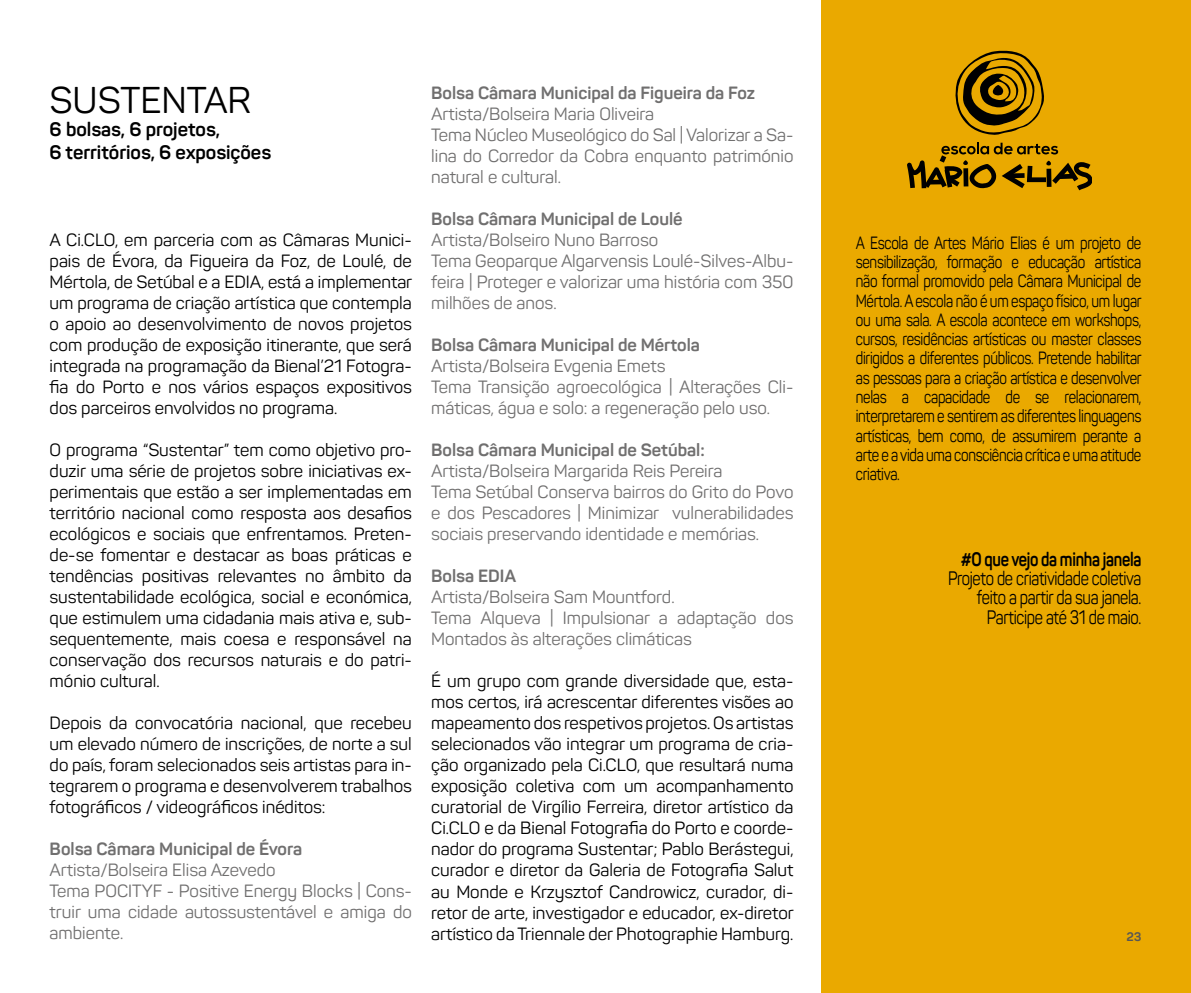
<style>
.page{position:relative;width:1191px;height:993px;background:#fff}
.page>*{position:absolute;margin:0;border:0;box-sizing:border-box;transform-origin:0 0}
.t1{font:36.75px "Panton";color:#000}
.t2{font:19.25px/19.2px "Panton";letter-spacing:-.02em;color:#000;text-align:right;scale:.8 1}
.t3{font:700 19.25px/23.1px "Panton";color:#000}
.t4{font:700 19.25px "Panton";letter-spacing:-.02em;color:#000;scale:.8 1}
.t5{font:17.5px/21px "Panton";color:#000;text-align:justify}
.t6{font:17.5px/21px "Panton";color:#706f6f}
.t7{font:17.5px/19.2px "Panton";color:#000;text-align:justify;scale:.8 1}
.t8{font:700 17.5px "Panton";color:#706f6f}
.t9{font:700 12.25px "Panton";color:#575756}
</style>
<div class="page">
<div style="left:821px;top:0;width:370px;height:992px;background:#eaa900"></div>
<svg style="left:955px;top:51px;width:89px;height:84px"></svg>
<svg style="left:907px;top:143px;width:184px;height:47px"></svg>
<h1 class="t1" style="left:50px;top:78px;width:203px">SUSTENTAR</h1>
<p class="t3" style="left:50px;top:118px;width:223px">6 bolsas, 6 projetos,<br>6 territórios, 6 exposições</p>
<p class="t5" style="left:50px;top:229px;width:364px">A Ci.CLO, em parceria com as Câmaras Munici&shy;pais de Évora, da Figueira da Foz, de Loulé, de Mértola, de Setúbal e a EDIA, está a implementar um programa de criação artística que contempla o apoio ao desenvolvimento de novos projetos com produção de exposição itinerante, que será integrada na programação da Bienal’21 Fotogra&shy;fia do Porto e nos vários espaços expositivos dos parceiros envolvidos no programa.</p>
<p class="t5" style="left:50px;top:439px;width:364px">O programa “Sustentar” tem como objetivo pro&shy;duzir uma série de projetos sobre iniciativas ex&shy;perimentais que estão a ser implementadas em território nacional como resposta aos desafios ecológicos e sociais que enfrentamos. Preten&shy;de-se fomentar e destacar as boas práticas e tendências positivas relevantes no âmbito da sustentabilidade ecológica, social e económica, que estimulem uma cidadania mais ativa e, sub&shy;sequentemente, mais coesa e responsável na conservação dos recursos naturais e do patri&shy;mónio cultural.</p>
<p class="t5" style="left:50px;top:712px;width:364px">Depois da convocatória nacional, que recebeu um elevado número de inscrições, de norte a sul do país, foram selecionados seis artistas para in&shy;tegrarem o programa e desenvolverem trabalhos fotográficos / videográficos inéditos:</p>
<p class="t8" style="left:50px;top:837px;width:254px">Bolsa Câmara Municipal de Évora</p>
<p class="t6" style="left:50px;top:859px;width:364px">Artista/Bolseira Elisa Azevedo<br>Tema POCITYF - Positive Energy Blocks | Cons&shy;truir uma cidade autossustentável e amiga do ambiente.</p>
<p class="t8" style="left:431px;top:82px;width:325px">Bolsa Câmara Municipal da Figueira da Foz</p>
<p class="t6" style="left:431px;top:103px;width:364px">Artista/Bolseira Maria Oliveira<br>Tema Núcleo Museológico do Sal | Valorizar a Sa&shy;lina do Corredor da Cobra enquanto património natural e cultural.</p>
<p class="t8" style="left:431px;top:208px;width:253px">Bolsa Câmara Municipal de Loulé</p>
<p class="t6" style="left:431px;top:229px;width:364px">Artista/Bolseiro Nuno Barroso<br>Tema Geoparque Algarvensis Loulé-Silves-Albu&shy;feira | Proteger e valorizar uma história com 350 milhões de anos.</p>
<p class="t8" style="left:431px;top:334px;width:270px">Bolsa Câmara Municipal de Mértola</p>
<p class="t6" style="left:431px;top:355px;width:364px">Artista/Bolseira Evgenia Emets<br>Tema Transição agroecológica | Alterações Cli&shy;máticas, água e solo: a regeneração pelo uso.</p>
<p class="t8" style="left:431px;top:439px;width:275px">Bolsa Câmara Municipal de Setúbal:</p>
<p class="t6" style="left:431px;top:460px;width:364px">Artista/Bolseira Margarida Reis Pereira<br>Tema Setúbal Conserva bairros do Grito do Povo e dos Pescadores | Minimizar vulnerabilidades sociais preservando identidade e memórias.</p>
<p class="t8" style="left:431px;top:565px;width:86px">Bolsa EDIA</p>
<p class="t6" style="left:431px;top:586px;width:364px">Artista/Bolseira Sam Mountford.<br>Tema Alqueva | Impulsionar a adaptação dos<br>Montados às alterações climáticas</p>
<p class="t5" style="left:431px;top:670px;width:364px">É um grupo com grande diversidade que, esta&shy;mos certos, irá acrescentar diferentes visões ao mapeamento dos respetivos projetos. Os artistas selecionados vão integrar um programa de cria&shy;ção organizado pela Ci.CLO, que resultará numa exposição coletiva com um acompanhamento curatorial de Virgílio Ferreira, diretor artístico da Ci.CLO e da Bienal Fotografia do Porto e coorde&shy;nador do programa Sustentar; Pablo Berástegui, curador e diretor da Galeria de Fotografia Salut au Monde e Krzysztof Candrowicz, curador, di&shy;retor de arte, investigador e educador, ex-diretor artístico da Triennale der Photographie Hamburg.</p>
<p class="t7" style="left:855px;top:233px;width:359px">A Escola de Artes Mário Elias é um projeto de sensibilização, formação e educação artística não formal promovido pela Câmara Municipal de Mértola. A escola não é um espaço físico, um lugar ou uma sala. A escola acontece em workshops, cursos, residências artísticas ou master classes dirigidos a diferentes públicos. Pretende habilitar as pessoas para a criação artística e desenvolver nelas a capacidade de se relacionarem, interpretarem e sentirem as diferentes linguagens artísticas, bem como, de assumirem perante a arte e a vida uma consciência crítica e uma atitude criativa.</p>
<p class="t4" style="left:960px;top:547px;width:227px">#O que vejo da minha janela</p>
<p class="t2" style="left:948px;top:568px;width:243px">Projeto de criatividade coletiva feito a partir da sua janela.<br>Participe até 31 de maio.</p>
<p class="t9" style="left:1126px;top:928px;width:16px">23</p>
</div>
